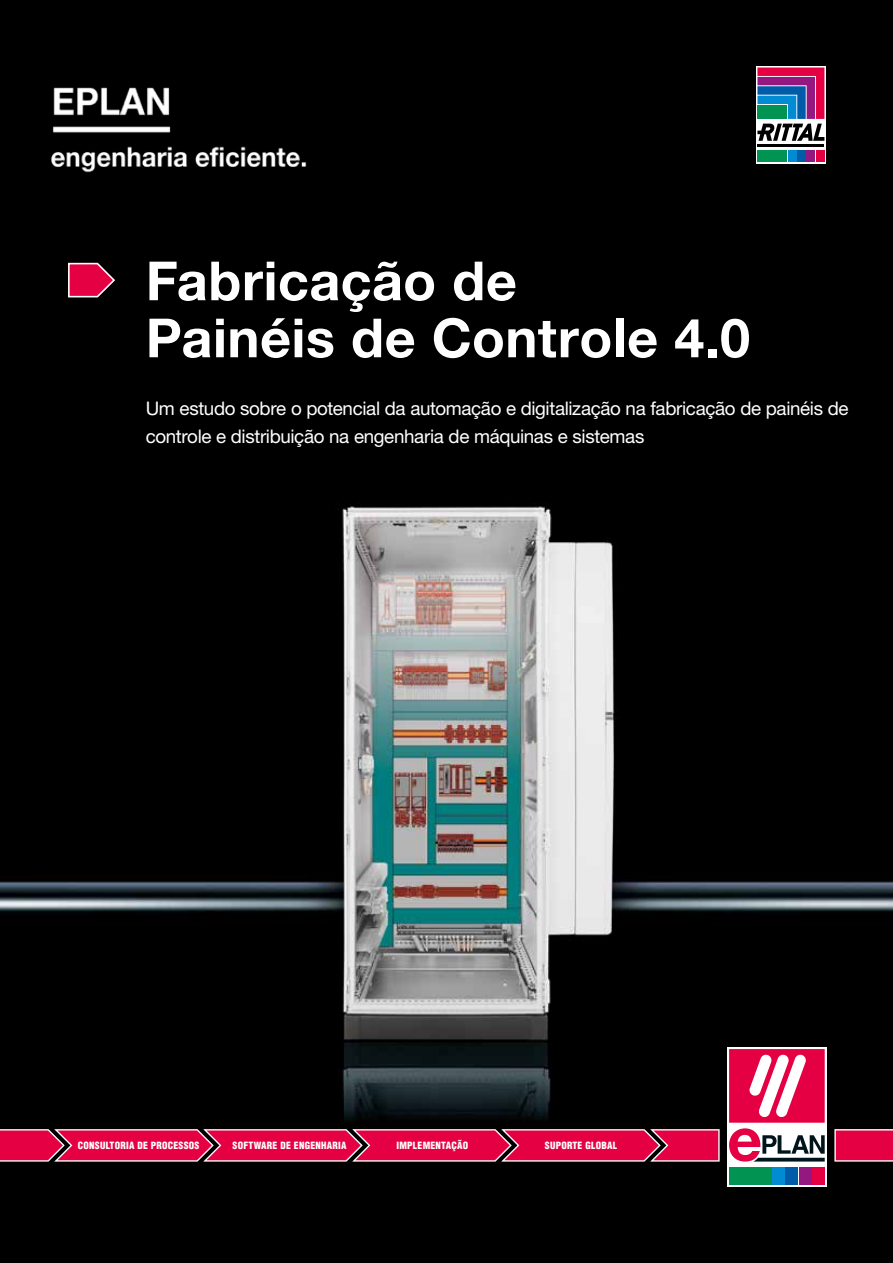
<style>
.page{position:relative;width:893px;height:1263px;background:#000}
.page>*{position:absolute;margin:0;border:0;box-sizing:border-box;transform-origin:0 0}
.t1{font:700 54px/57px "Helvetica Neue LT Std";letter-spacing:.01em;color:#fff}
.t2{font:18.75px/28.2px "Helvetica Neue LT Std";letter-spacing:-.02em;color:#fff}
.t3{font:900 condensed 9.75px "Helvetica";letter-spacing:.025em;color:#fff}
</style>
<div class="page">
<img style="left:0;top:506px;width:893px;height:681px">
<svg style="left:756px;top:66px;width:70px;height:98px"></svg>
<div style="left:757px;top:150px;width:30px;height:12px;background:#009352"></div>
<div style="left:788px;top:150px;width:8px;height:12px;background:#008bd2"></div>
<div style="left:797px;top:150px;width:9px;height:12px;background:#005ca9"></div>
<div style="left:807px;top:150px;width:8px;height:12px;background:#951881"></div>
<div style="left:816px;top:150px;width:8px;height:12px;background:#e40042"></div>
<hr style="left:757px;top:144px;width:67px;height:2px;background:#000">
<svg style="left:757px;top:68px;width:67px;height:73px;background:#796289"></svg>
<img style="left:51px;top:87px;width:256px;height:86px">
<svg style="left:68px;top:263px;width:47px;height:34px"></svg>
<svg style="left:0;top:1129px;width:720px;height:32px;background:#dc164f"></svg>
<svg style="left:834px;top:1129px;width:59px;height:32px;background:#e41651"></svg>
<svg style="left:727px;top:1047px;width:100px;height:139px;background:#e3e6ea"></svg>
<svg style="left:729px;top:1049px;width:96px;height:112px;background:#dd6387"></svg>
<div style="left:729px;top:1167px;width:42px;height:17px;background:#009352"></div>
<div style="left:773px;top:1167px;width:12px;height:17px;background:#008bd2"></div>
<div style="left:786px;top:1167px;width:12px;height:17px;background:#005ca9"></div>
<div style="left:799px;top:1167px;width:12px;height:17px;background:#951881"></div>
<div style="left:813px;top:1167px;width:12px;height:17px;background:#e40042"></div>
<h1 class="t1" style="left:146px;top:251px;width:606px">Fabricação de<br>Painéis de Controle 4.0</h1>
<p class="t2" style="left:146px;top:394px;width:704px">Um estudo sobre o potencial da automação e digitalização na fabricação de painéis de controle e distribuição na engenharia de máquinas e sistemas</p>
<p class="t3" style="left:78px;top:1139px;width:123px">CONSULTORIA DE PROCESSOS</p>
<p class="t3" style="left:233px;top:1139px;width:115px">SOFTWARE DE ENGENHARIA</p>
<p class="t3" style="left:397px;top:1139px;width:73px">IMPLEMENTAÇÃO</p>
<p class="t3" style="left:545px;top:1139px;width:74px">SUPORTE GLOBAL</p>
</div>
